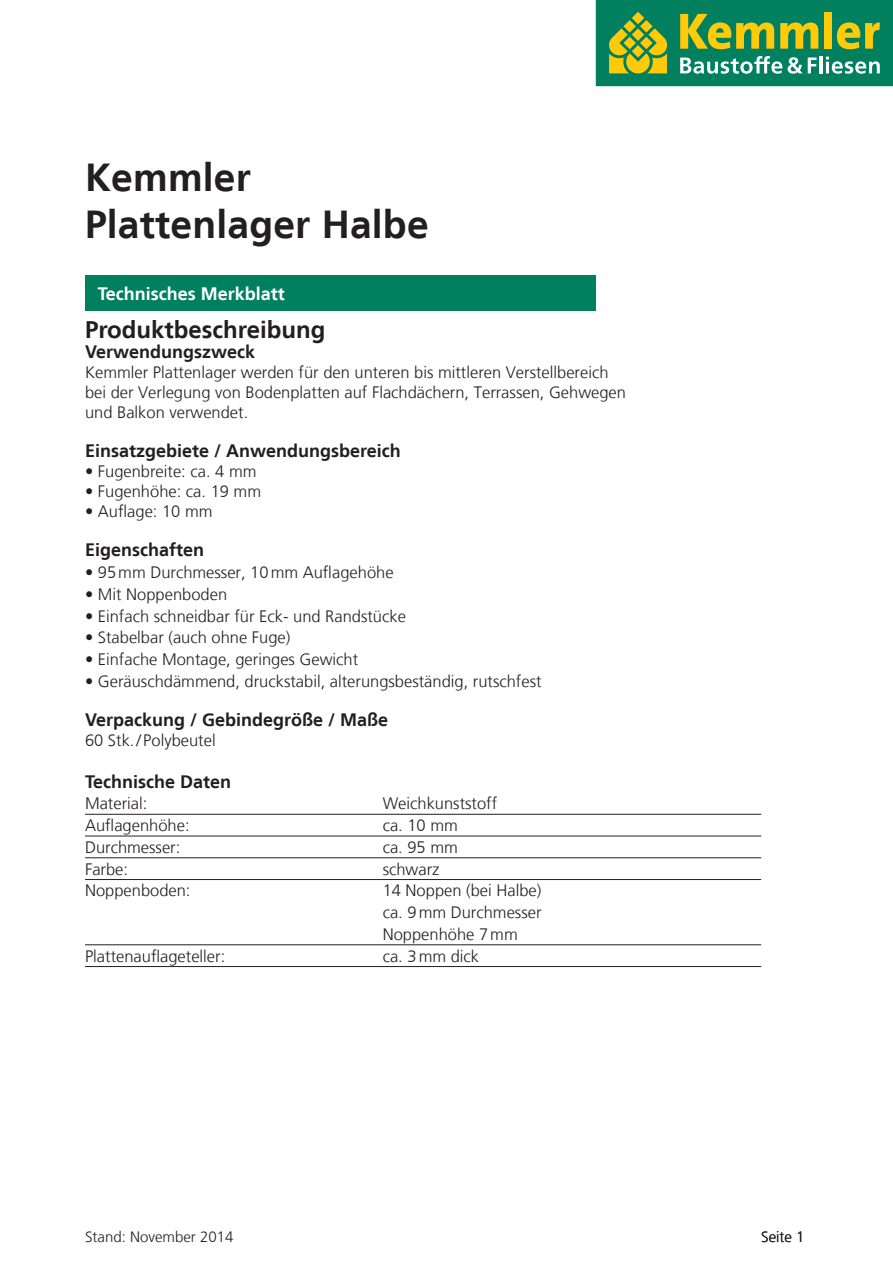
<style>
.page{position:relative;width:893px;height:1263px;background:#fff}
.page>*{position:absolute;margin:0;border:0;box-sizing:border-box;transform-origin:0 0}
.t1{font:700 39px/46.8px "Frutiger LT";letter-spacing:.005em;color:#231f20}
.t2{font:700 24px "Frutiger LT";color:#231f20}
.t3{font:700 18px "Frutiger LT";color:#231f20}
.t4{font:700 18px "Frutiger LT";color:#fff}
.t5{font:300 16.5px/19.8px "Frutiger LT";color:#231f20}
.t6{font:300 15px "Frutiger LT";color:#231f20}
</style>
<div class="page">
<div style="left:596px;top:0;width:297px;height:86px;background:#00805f"></div>
<svg style="left:680px;top:56px;width:102px;height:18px"></svg>
<svg style="left:788px;top:57px;width:28px;height:17px"></svg>
<hr style="left:819px;top:56px;width:3px;height:17px;background:#fff">
<svg style="left:826px;top:57px;width:54px;height:17px"></svg>
<svg style="left:609px;top:12px;width:59px;height:62px"></svg>
<svg style="left:680px;top:14px;width:94px;height:35px"></svg>
<svg style="left:780px;top:23px;width:38px;height:26px"></svg>
<div style="left:824px;top:12px;width:8px;height:37px;background:#feca0a"></div>
<svg style="left:837px;top:22px;width:43px;height:27px"></svg>
<hr style="left:85px;top:814px;width:676px;height:1px;background:#231f20">
<hr style="left:85px;top:836px;width:676px;height:1px;background:#231f20">
<hr style="left:85px;top:857px;width:676px;height:1px;background:#231f20">
<hr style="left:85px;top:879px;width:676px;height:1px;background:#231f20">
<hr style="left:85px;top:944px;width:676px;height:1px;background:#231f20">
<hr style="left:85px;top:966px;width:676px;height:1px;background:#231f20">
<div style="left:85px;top:275px;width:511px;height:36px;background:#00805f"></div>
<h1 class="t1" style="left:85px;top:154px;width:345px">Kemmler<br>Plattenlager Halbe</h1>
<p class="t4" style="left:98px;top:283px;width:189px">Technisches Merkblatt</p>
<h2 class="t2" style="left:85px;top:316px;width:242px">Produktbeschreibung</h2>
<p class="t3" style="left:85px;top:341px;width:172px">Verwendungszweck</p>
<p class="t5" style="left:85px;top:363px;width:542px">Kemmler Plattenlager werden für den unteren bis mittleren Verstellbereich bei der Verlegung von Bodenplatten auf Flachdächern, Terrassen, Gehwegen und Balkon verwendet.</p>
<p class="t3" style="left:85px;top:440px;width:317px">Einsatzgebiete / Anwendungsbereich</p>
<p class="t5" style="left:85px;top:462px;width:173px">• Fugenbreite: ca. 4 mm</p>
<p class="t5" style="left:85px;top:481px;width:178px">• Fugenhöhe: ca. 19 mm</p>
<p class="t5" style="left:85px;top:501px;width:129px">• Auflage: 10 mm</p>
<p class="t3" style="left:85px;top:539px;width:121px">Eigenschaften</p>
<p class="t5" style="left:85px;top:563px;width:310px">• 95mm Durchmesser, 10mm Auflagehöhe</p>
<p class="t5" style="left:85px;top:584px;width:144px">• Mit Noppenboden</p>
<p class="t5" style="left:85px;top:606px;width:322px">• Einfach schneidbar für Eck- und Randstücke</p>
<p class="t5" style="left:85px;top:628px;width:207px">• Stabelbar (auch ohne Fuge)</p>
<p class="t5" style="left:85px;top:650px;width:275px">• Einfache Montage, geringes Gewicht</p>
<p class="t5" style="left:85px;top:671px;width:458px">• Geräuschdämmend, druckstabil, alterungsbeständig, rutschfest</p>
<p class="t3" style="left:85px;top:709px;width:305px">Verpackung / Gebindegröße / Maße</p>
<p class="t5" style="left:85px;top:731px;width:132px">60 Stk./Polybeutel</p>
<p class="t3" style="left:85px;top:771px;width:148px">Technische Daten</p>
<p class="t5" style="left:85px;top:794px;width:64px">Material:</p>
<p class="t5" style="left:383px;top:794px;width:116px">Weichkunststoff</p>
<p class="t5" style="left:85px;top:816px;width:106px">Auflagenhöhe:</p>
<p class="t5" style="left:383px;top:816px;width:77px">ca. 10 mm</p>
<p class="t5" style="left:85px;top:837px;width:97px">Durchmesser:</p>
<p class="t5" style="left:383px;top:837px;width:77px">ca. 95 mm</p>
<p class="t5" style="left:85px;top:859px;width:45px">Farbe:</p>
<p class="t5" style="left:383px;top:859px;width:58px">schwarz</p>
<p class="t5" style="left:85px;top:881px;width:107px">Noppenboden:</p>
<p class="t5" style="left:383px;top:880px;width:160px;line-height:21.8px;text-align:justify">14 Noppen (bei Halbe) ca. 9mm Durchmesser Noppenhöhe 7mm</p>
<p class="t5" style="left:85px;top:946px;width:142px">Plattenauflageteller:</p>
<p class="t5" style="left:383px;top:946px;width:98px">ca. 3mm dick</p>
<p class="t6" style="left:85px;top:1228px;width:150px">Stand: November 2014</p>
<p class="t6" style="left:761px;top:1228px;width:45px">Seite 1</p>
</div>
